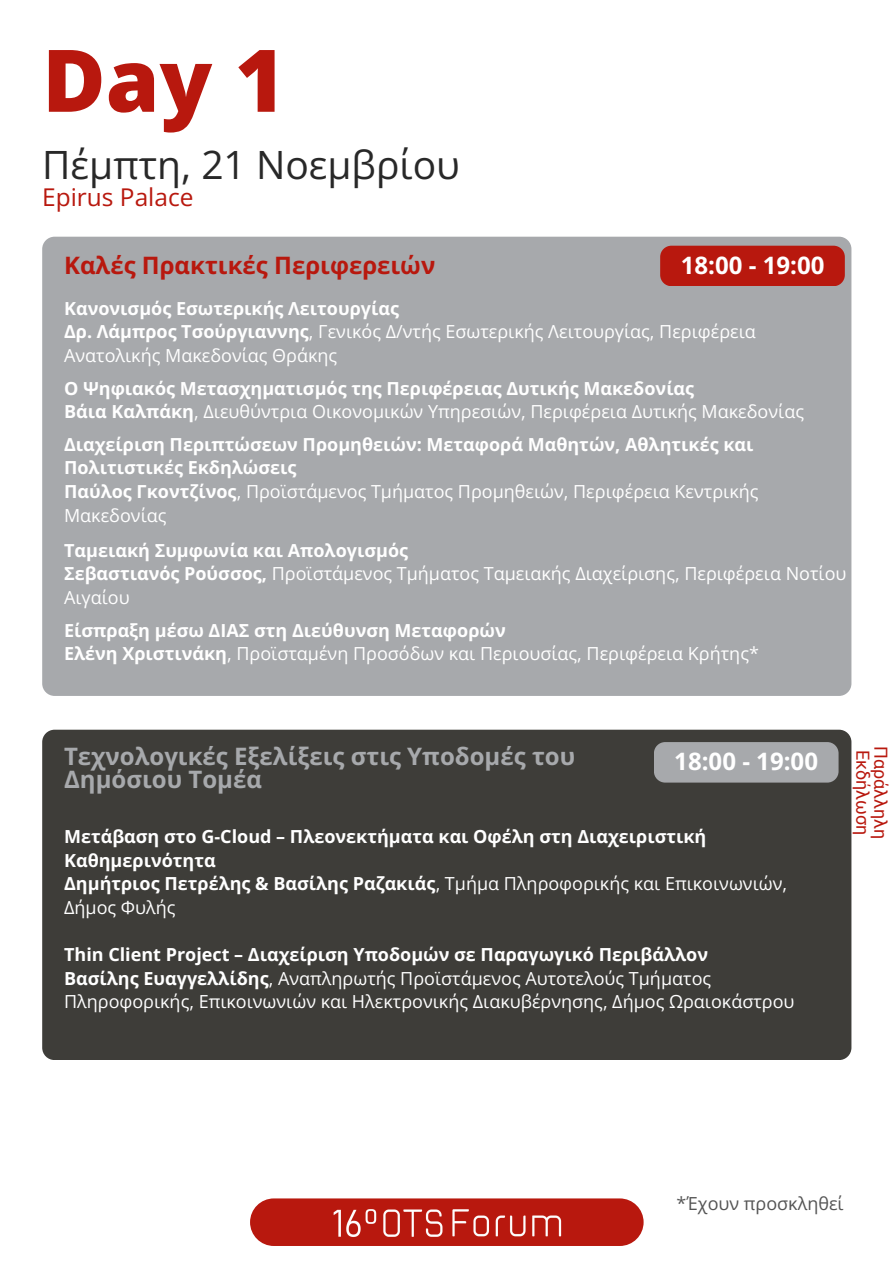
<style>
.page{position:relative;width:894px;height:1264px;background:#fff}
.page>*{position:absolute;margin:0;border:0;box-sizing:border-box;transform-origin:0 0}
.t1{font:800 86.4px "Open Sans";color:#b8180e}
.t2{font:39px "Open Sans";color:#282828}
.t3{font:24.45px "Open Sans";color:#b8180e}
.t4{font:700 24px "Open Sans";color:#a7a9ac}
.t5{font:700 24px "Open Sans";color:#b8180e}
.t6{font:700 24px "Open Sans";color:#fff}
.t7{font:18px/23.7px "Open Sans";color:#fff}
.t8{font:700 18px/23.7px "Open Sans";color:#fff}
.t9{font:18px "Roboto";color:#b8180e}
.t10{font:18px "Open Sans";color:#545454}
.s1{font-weight:700}
</style>
<div class="page">
<div style="left:250px;top:1198px;width:393px;height:47px;background:#b8180e;border-radius:24px"></div>
<img style="left:333px;top:1209px;width:228px;height:28px">
<div style="left:42px;top:237px;width:809px;height:459px;background:#a7a9ac;border-radius:12px"></div>
<div style="left:660px;top:246px;width:184px;height:40px;background:#b8180e;border-radius:11px"></div>
<div style="left:42px;top:729px;width:809px;height:331px;background:#3e3d39;border-radius:12px"></div>
<div style="left:653px;top:742px;width:185px;height:40px;background:#a7a9ac;border-radius:11px"></div>
<p class="t1" style="left:42px;top:19px;width:244px">Day 1</p>
<p class="t2" style="left:42px;top:137px;width:419px">Πέμπτη, 21 Νοεμβρίου</p>
<p class="t3" style="left:42px;top:180px;width:153px">Epirus Palace</p>
<h4 class="t5" style="left:64px;top:248px;width:372px">Καλές Πρακτικές Περιφερειών</h4>
<p class="t8" style="left:64px;top:296px;width:336px">Κανονισμός Εσωτερικής Λειτουργίας</p>
<h3 class="t7" style="left:64px;top:319px;width:693px"><span class="s1">Δρ. Λάμπρος Τσούργιαννης</span>, Γενικός Δ/ντής Εσωτερικής Λειτουργίας, Περιφέρεια<br>Ανατολικής Μακεδονίας Θράκης</h3>
<p class="t6" style="left:680px;top:248px;width:145px">18:00 - 19:00</p>
<p class="t8" style="left:64px;top:376px;width:631px">Ο Ψηφιακός Μετασχηματισμός της Περιφέρειας Δυτικής Μακεδονίας</p>
<p class="t7" style="left:64px;top:399px;width:741px"><span class="s1">Βάια Καλπάκη</span>, Διευθύντρια Οικονομικών Υπηρεσιών, Περιφέρεια Δυτικής Μακεδονίας</p>
<p class="t8" style="left:64px;top:432px;width:690px">Διαχείριση Περιπτώσεων Προμηθειών: Μεταφορά Μαθητών, Αθλητικές και<br>Πολιτιστικές Εκδηλώσεις</p>
<p class="t7" style="left:64px;top:479px;width:695px"><span class="s1">Παύλος Γκοντζίνος</span>, Προϊστάμενος Τμήματος Προμηθειών, Περιφέρεια Κεντρικής<br>Μακεδονίας</p>
<p class="t8" style="left:64px;top:538px;width:345px">Ταμειακή Συμφωνία και Απολογισμός</p>
<p class="t7" style="left:64px;top:561px;width:783px"><span class="s1">Σεβαστιανός Ρούσσος,</span> Προϊστάμενος Τμήματος Ταμειακής Διαχείρισης, Περιφέρεια Νοτίου<br>Αιγαίου</p>
<h3 class="t8" style="left:64px;top:617px;width:443px">Είσπραξη μέσω ΔΙΑΣ στη Διεύθυνση Μεταφορών</h3>
<h3 class="t7" style="left:64px;top:641px;width:696px"><span class="s1">Ελένη Χριστινάκη</span>, Προϊσταμένη Προσόδων και Περιουσίας, Περιφέρεια Κρήτης*</h3>
<p class="t4" style="left:64px;top:739px;width:512px">Τεχνολογικές Εξελίξεις στις Υποδομές του</p>
<p class="t6" style="left:674px;top:744px;width:145px">18:00 - 19:00</p>
<p class="t4" style="left:64px;top:762px;width:199px">Δημόσιου Τομέα</p>
<p class="t8" style="left:64px;top:824px;width:643px">Μετάβαση στο G-Cloud – Πλεονεκτήματα και Οφέλη στη Διαχειριστική<br>Καθημερινότητα</p>
<p class="t7" style="left:64px;top:871px;width:724px"><span class="s1">Δημήτριος Πετρέλης &amp; Βασίλης Ραζακιάς</span>, Τμήμα Πληροφορικής και Επικοινωνιών,<br>Δήμος Φυλής</p>
<p class="t8" style="left:64px;top:942px;width:645px">Thin Client Project – Διαχείριση Υποδομών σε Παραγωγικό Περιβάλλον</p>
<p class="t7" style="left:64px;top:965px;width:731px"><span class="s1">Βασίλης Ευαγγελλίδης</span>, Αναπληρωτής Προϊστάμενος Αυτοτελούς Τμήματος<br>Πληροφορικής, Επικοινωνιών και Ηλεκτρονικής Διακυβέρνησης, Δήμος Ωραιοκάστρου</p>
<p class="t9" style="left:873px;top:749px;width:87px;rotate:90deg">Εκδήλωση</p>
<p class="t9" style="left:891px;top:745px;width:95px;rotate:90deg">Παράλληλη</p>
<h2 class="t10" style="left:676px;top:1190px;width:169px">*Έχουν προσκληθεί</h2>
</div>
